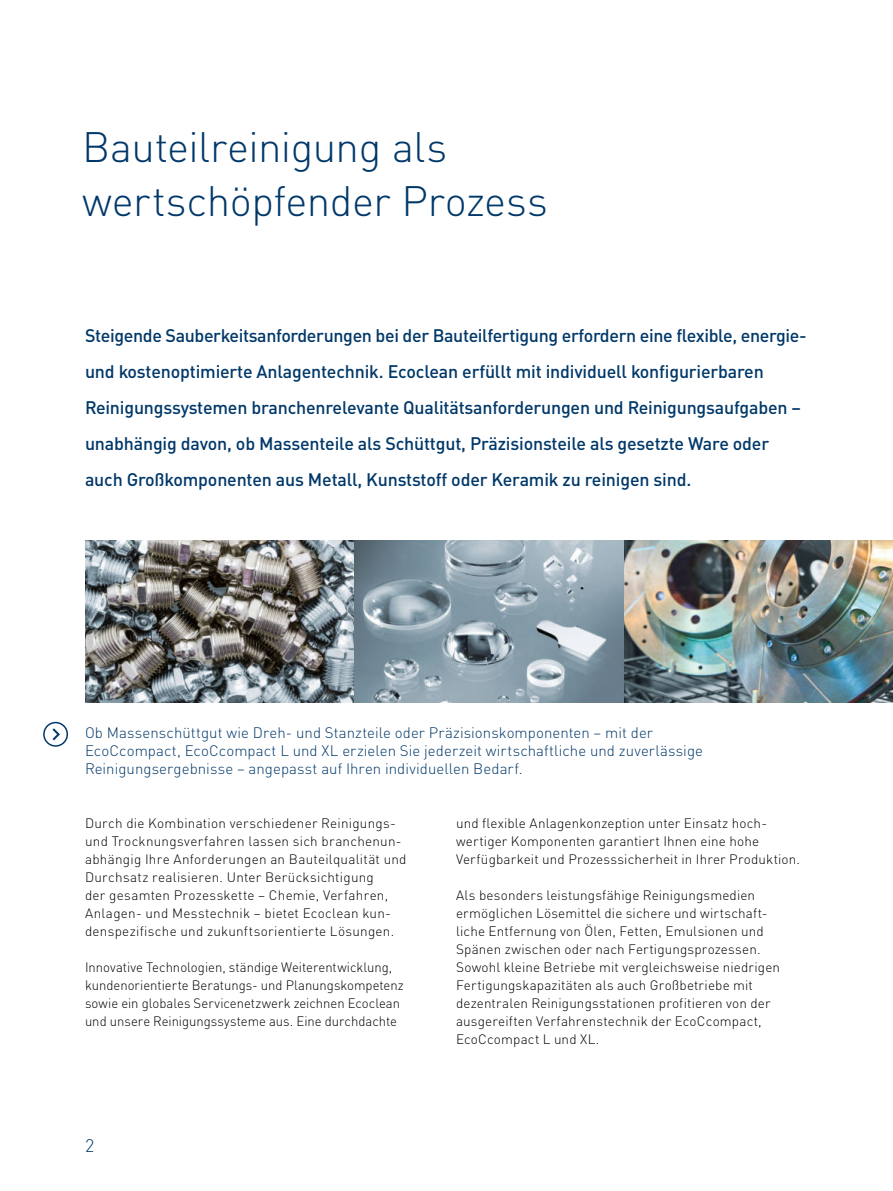
<style>
.page{position:relative;width:893px;height:1191px;background:#fff}
.page>*{position:absolute;margin:0;border:0;box-sizing:border-box;transform-origin:0 0}
.t1{font:300 42px/54px "DIN Pro";letter-spacing:-.01em;color:#003869}
.t2{font:500 18px/36px "DIN Pro";letter-spacing:-.01em;color:#003869}
.t3{font:300 18px "DIN Pro";color:#003869}
.t4{font:300 15px/18px "DIN Pro";letter-spacing:.005em;color:#003869}
.t5{font:300 13.5px/18px "DIN Pro";letter-spacing:.01em;color:#000}
</style>
<div class="page">
<img style="left:85px;top:540px;width:808px;height:162px">
<svg style="left:43px;top:722px;width:25px;height:24px"></svg>
<h1 class="t1" style="left:82px;top:122px;width:467px">Bauteilreinigung als wertschöpfender Prozess</h1>
<p class="t2" style="left:85px;top:319px;width:723px">Steigende Sauberkeitsanforderungen bei der Bauteilfertigung erfordern eine flexible, energie&shy;und kostenoptimierte Anlagentechnik. Ecoclean erfüllt mit individuell konfigurierbaren Reinigungssystemen branchenrelevante Qualitätsanforderungen und Reinigungsaufgaben – unabhängig davon, ob Massenteile als Schüttgut, Präzisionsteile als gesetzte Ware oder auch Großkomponenten aus Metall, Kunststoff oder Keramik zu reinigen sind.</p>
<p class="t4" style="left:85px;top:724px;width:619px">Ob Massenschüttgut wie Dreh- und Stanzteile oder Präzisionskomponenten – mit der<br>EcoCcompact, EcoCcompact L und XL erzielen Sie jederzeit wirtschaftliche und zuverlässige<br>Reinigungsergebnisse – angepasst auf Ihren individuellen Bedarf.</p>
<p class="t5" style="left:85px;top:815px;width:323px">Durch die Kombination verschiedener Reinigungs&shy;und Trocknungsverfahren lassen sich branchenun&shy;abhängig Ihre Anforderungen an Bauteilqualität und Durchsatz realisieren. Unter Berücksichtigung<br>der gesamten Prozesskette – Chemie, Verfahren, Anlagen- und Messtechnik – bietet Ecoclean kun&shy;denspezifische und zukunftsorientierte Lösungen.</p>
<p class="t5" style="left:85px;top:959px;width:320px">Innovative Technologien, ständige Weiterentwicklung, kundenorientierte Beratungs- und Planungskompetenz sowie ein globales Servicenetzwerk zeichnen Ecoclean und unsere Reinigungssysteme aus. Eine durchdachte</p>
<h2 class="t3" style="left:85px;top:1136px;width:11px">2</h2>
<p class="t5" style="left:456px;top:815px;width:346px">und flexible Anlagenkonzeption unter Einsatz hoch&shy;wertiger Komponenten garantiert Ihnen eine hohe<br>Verfügbarkeit und Prozesssicherheit in Ihrer Produktion.</p>
<p class="t5" style="left:456px;top:887px;width:326px">Als besonders leistungsfähige Reinigungsmedien ermöglichen Lösemittel die sichere und wirtschaft&shy;liche Entfernung von Ölen, Fetten, Emulsionen und Spänen zwischen oder nach Fertigungsprozessen.<br>Sowohl kleine Betriebe mit vergleichsweise niedrigen Fertigungskapazitäten als auch Großbetriebe mit dezentralen Reinigungsstationen profitieren von der ausgereiften Verfahrenstechnik der EcoCcompact, EcoCcompact L und XL.</p>
</div>
